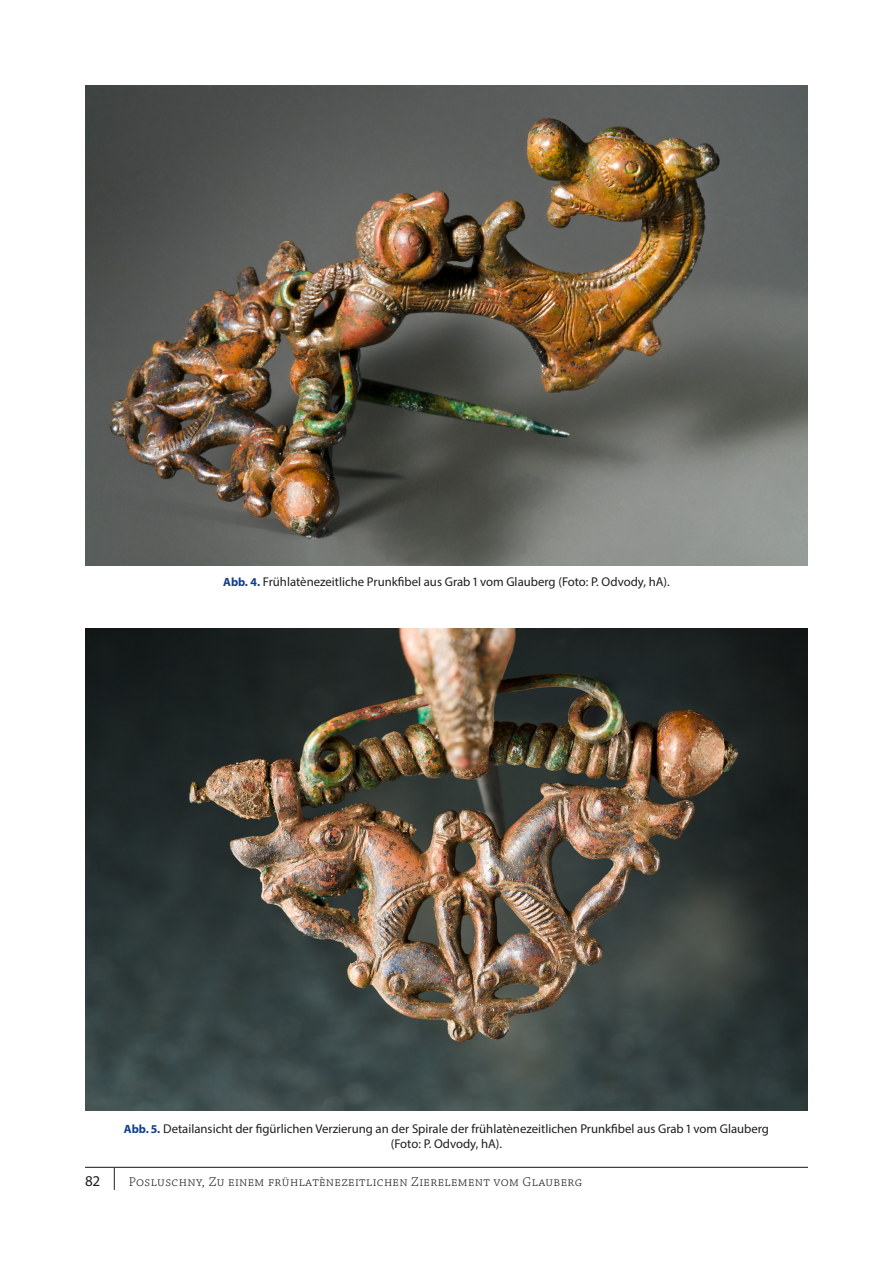
<style>
.page{position:relative;width:893px;height:1263px;background:#fff}
.page>*{position:absolute;margin:0;border:0;box-sizing:border-box;transform-origin:0 0}
.t1{font:15px "Myriad Pro";color:#1d1e1f}
.t2{font:300 13.5px "Chaparral Pro";letter-spacing:.025em;color:#1d1e1f}
.t3{font:12.75px/15px "Myriad Pro";color:#1d1e1f;text-align:center}
.s1{font-weight:700;font-size:12px;color:#153e8a}
</style>
<div class="page">
<hr style="left:85px;top:1167px;width:723px;height:1px;background:#1d1e1f">
<svg style="left:114px;top:1168px;width:1px;height:22px"></svg>
<img style="left:85px;top:85px;width:723px;height:480px">
<img style="left:85px;top:628px;width:723px;height:482px">
<p class="t3" style="left:223px;top:574px;width:448px"><span class="s1">Abb. 4.</span> Frühlatènezeitliche Prunkfibel aus Grab 1 vom Glauberg (Foto: P. Odvody, hA).</p>
<p class="t3" style="left:124px;top:1120px;width:647px"><span class="s1">Abb. 5.</span> Detailansicht der figürlichen Verzierung an der Spirale der frühlatènezeitlichen Prunkfibel aus Grab 1 vom Glauberg (Foto: P. Odvody, hA).</p>
<p class="t1" style="left:85px;top:1172px;width:16px">82</p>
<p class="t2" style="left:129px;top:1175px;width:455px">Posluschny, Zu einem frühlatènezeitlichen Zierelement vom Glauberg</p>
</div>
